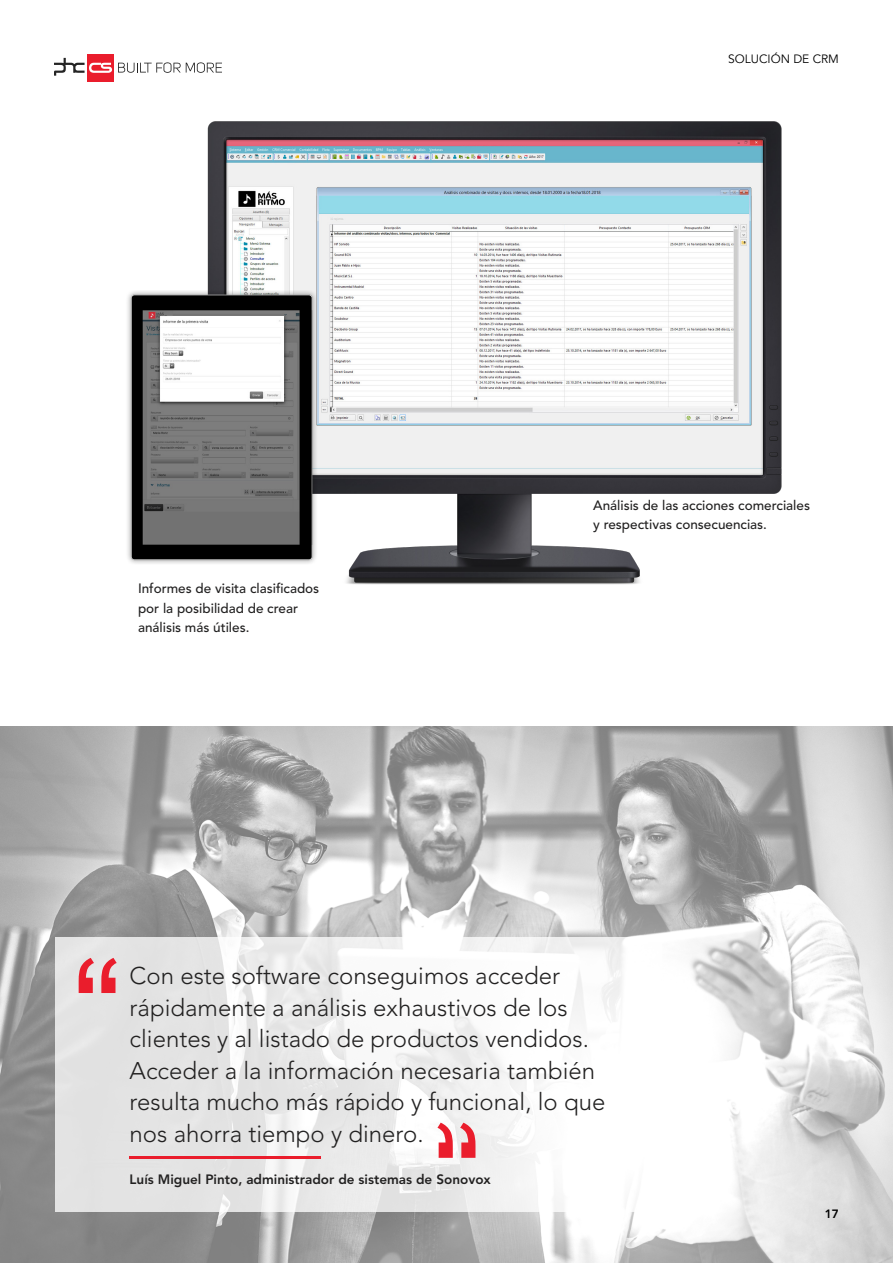
<style>
.page{position:relative;width:893px;height:1263px;background:#fff}
.page>*{position:absolute;margin:0;border:0;box-sizing:border-box;transform-origin:0 0}
.t1{font:150px "Arial";color:#ea1d2c}
.t2{font:300 24px/31.5px "Avenir LT Std";color:#222121}
.t3{font:500 13.5px/19.5px "Avenir LT Std";color:#222121}
.t4{font:800 13.5px "Avenir LT Std";color:#222121}
.t5{font:12px "Avenir LT Std";color:#000}
.t6{font:800 12px "Avenir LT Std";color:#000}
</style>
<div class="page">
<svg style="left:118px;top:62px;width:104px;height:11px"></svg>
<div style="left:87px;top:54px;width:27px;height:27px;background:#ea1d2c"></div>
<svg style="left:54px;top:58px;width:58px;height:18px"></svg>
<img style="left:0;top:727px;width:893px;height:536px">
<img style="left:87px;top:81px;width:695px;height:504px">
<img style="left:87px;top:290px;width:289px;height:274px">
<svg style="left:55px;top:937px;width:606px;height:275px"></svg>
<hr style="left:129px;top:1156px;width:191px;height:3px;background:#ea1d2c">
<svg style="left:437px;top:1123px;width:38px;height:35px"></svg>
<p class="t5" style="left:728px;top:52px;width:112px">SOLUCIÓN DE CRM</p>
<p class="t3" style="left:138px;top:579px;width:183px">Informes de visita clasificados por la posibilidad de crear análisis más útiles.</p>
<p class="t3" style="left:593px;top:496px;width:218px">Análisis de las acciones comerciales y respectivas consecuencias.</p>
<h1 class="t1" style="left:73px;top:911px;width:51px">“</h1>
<p class="t2" style="left:130px;top:960px;width:477px">Con este software conseguimos acceder rápidamente a análisis exhaustivos de los clientes y al listado de productos vendidos.<br>Acceder a la información necesaria también resulta mucho más rápido y funcional, lo que nos ahorra tiempo y dinero.</p>
<p class="t4" style="left:130px;top:1171px;width:363px">Luís Miguel Pinto, administrador de sistemas de Sonovox</p>
<p class="t6" style="left:825px;top:1207px;width:16px">17</p>
</div>
